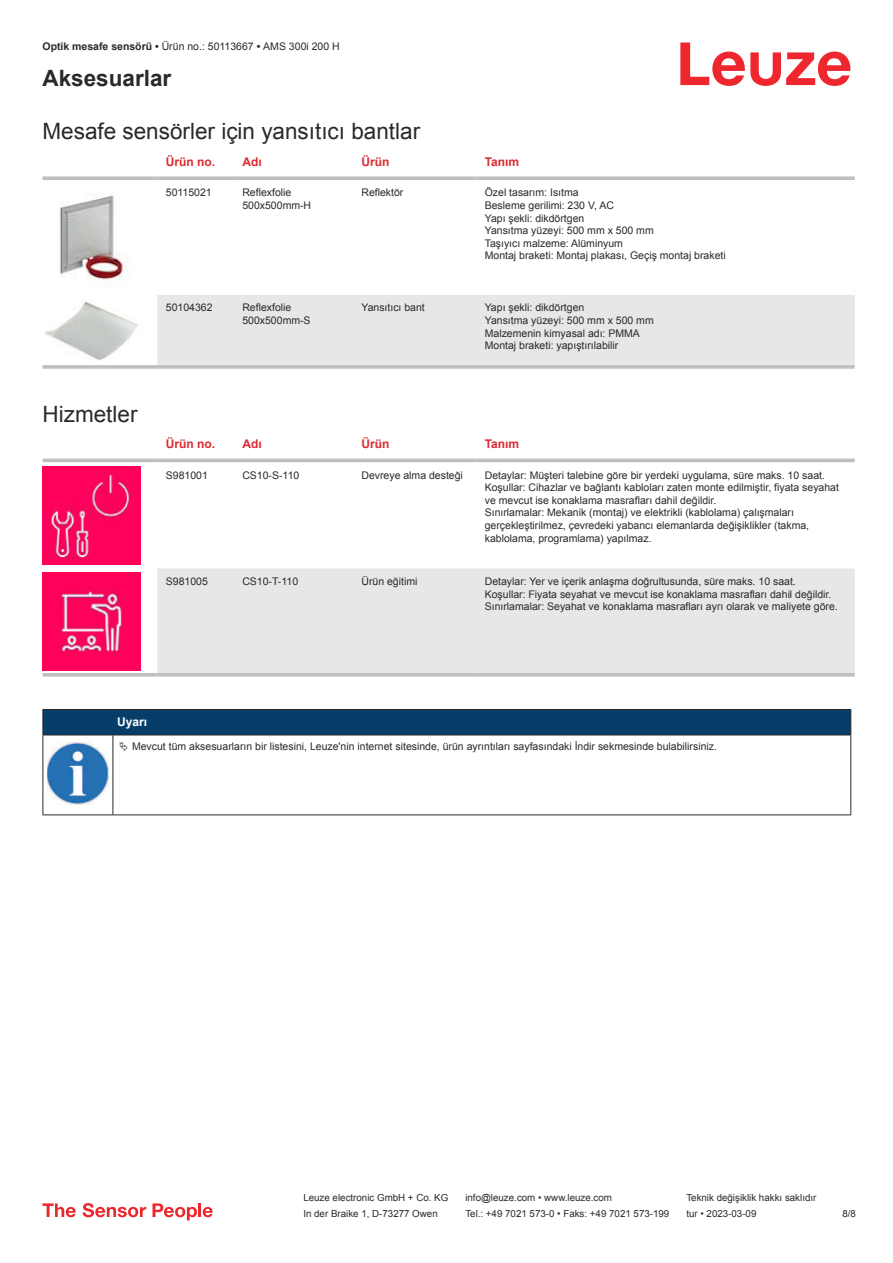
<style>
.page{position:relative;width:893px;height:1263px;background:#fff}
.page>*{position:absolute;margin:0;border:0;box-sizing:border-box;transform-origin:0 0}
.t1{font:22.5px "Arial";color:#2b292a}
.t2{font:700 22.5px "Arial";color:#2b292a}
.t3{font:700 12px "Arial";color:#db2a30}
.t4{font:700 12px "Arial";color:#fff}
.t5{font:10.5px/12.6px "Arial";color:#2b292a}
.t6{font:9.75px "Arial";color:#2b292a}
.s1{font-weight:700}
</style>
<div class="page">
<svg style="left:680px;top:43px;width:170px;height:43px"></svg>
<div style="left:157px;top:295px;width:698px;height:70px;background:#e6e7e9"></div>
<svg style="left:43px;top:176px;width:114px;height:4px"></svg>
<svg style="left:157px;top:176px;width:77px;height:4px"></svg>
<svg style="left:234px;top:176px;width:119px;height:4px"></svg>
<svg style="left:353px;top:176px;width:123px;height:4px"></svg>
<svg style="left:476px;top:176px;width:379px;height:4px;background:#c4c6c8"></svg>
<svg style="left:43px;top:365px;width:114px;height:4px"></svg>
<hr style="left:157px;top:365px;width:77px;height:4px;background:#bdbfc1">
<svg style="left:234px;top:365px;width:119px;height:4px"></svg>
<svg style="left:353px;top:365px;width:123px;height:4px"></svg>
<hr style="left:476px;top:365px;width:379px;height:4px;background:#bdbfc1">
<img style="left:60px;top:195px;width:69px;height:92px">
<img style="left:45px;top:300px;width:93px;height:60px">
<svg style="left:43px;top:458px;width:812px;height:213px"></svg>
<div style="left:157px;top:568px;width:698px;height:105px;background:#e6e7e9"></div>
<hr style="left:43px;top:459px;width:114px;height:3px;background:#bdbfc1">
<hr style="left:157px;top:459px;width:77px;height:3px;background:#bdbfc1">
<hr style="left:234px;top:459px;width:119px;height:3px;background:#bdbfc1">
<hr style="left:353px;top:459px;width:123px;height:3px;background:#bdbfc1">
<hr style="left:476px;top:459px;width:379px;height:3px;background:#bdbfc1">
<svg style="left:43px;top:673px;width:114px;height:4px"></svg>
<svg style="left:157px;top:673px;width:77px;height:4px"></svg>
<svg style="left:234px;top:673px;width:119px;height:4px"></svg>
<svg style="left:353px;top:673px;width:123px;height:4px"></svg>
<svg style="left:476px;top:673px;width:379px;height:4px;background:#c3c5c7"></svg>
<img style="left:43px;top:466px;width:97px;height:98px">
<img style="left:43px;top:573px;width:97px;height:97px">
<hr style="left:43px;top:735px;width:70px;height:1px;background:#2b292a">
<svg style="left:43px;top:709px;width:808px;height:26px;background:#083b65"></svg>
<hr style="left:113px;top:735px;width:738px;height:1px;background:#2b292a">
<hr style="left:43px;top:735px;width:1px;height:75px;background:#2b292a">
<hr style="left:113px;top:735px;width:1px;height:75px;background:#2b292a">
<hr style="left:850px;top:735px;width:1px;height:75px;background:#2b292a">
<hr style="left:43px;top:814px;width:70px;height:1px;background:#2b292a">
<hr style="left:113px;top:814px;width:738px;height:1px;background:#2b292a">
<img style="left:47px;top:741px;width:61px;height:63px">
<svg style="left:43px;top:1203px;width:33px;height:14px"></svg>
<svg style="left:83px;top:1203px;width:63px;height:14px"></svg>
<svg style="left:153px;top:1203px;width:44px;height:17px"></svg>
<hr style="left:198px;top:1203px;width:3px;height:14px;background:#ed272d">
<svg style="left:203px;top:1207px;width:10px;height:10px"></svg>
<p class="t5" style="left:43px;top:41px;width:299px"><span class="s1">Optik mesafe sensörü •</span> Ürün no.: 50113667 <span class="s1">•</span> AMS 300i 200 H</p>
<h1 class="t2" style="left:43px;top:70px;width:130px">Aksesuarlar</h1>
<h1 class="t1" style="left:43px;top:116px;width:379px">Mesafe sensörler için yansıtıcı bantlar</h1>
<p class="t3" style="left:166px;top:153px;width:51px">Ürün no.</p>
<p class="t3" style="left:242px;top:153px;width:21px">Adı</p>
<p class="t3" style="left:361px;top:157px;width:29px">Ürün</p>
<p class="t3" style="left:485px;top:153px;width:36px">Tanım</p>
<p class="t5" style="left:166px;top:187px;width:47px">50115021</p>
<p class="t5" style="left:242px;top:186px;width:70px">Reflexfolie<br>500x500mm-H</p>
<p class="t5" style="left:361px;top:186px;width:44px">Reflektör</p>
<p class="t5" style="left:485px;top:186px;width:243px">Özel tasarım: Isıtma<br>Besleme gerilimi: 230 V, AC<br>Yapı şekli: dikdörtgen<br>Yansıtma yüzeyi: 500 mm x 500 mm<br>Taşıyıcı malzeme: Alüminyum<br>Montaj braketi: Montaj plakası, Geçiş montaj braketi</p>
<h1 class="t1" style="left:43px;top:398px;width:96px">Hizmetler</h1>
<p class="t5" style="left:166px;top:301px;width:48px">50104362</p>
<p class="t5" style="left:242px;top:301px;width:70px">Reflexfolie<br>500x500mm-S</p>
<p class="t5" style="left:361px;top:301px;width:65px">Yansıtıcı bant</p>
<p class="t5" style="left:485px;top:301px;width:171px">Yapı şekli: dikdörtgen<br>Yansıtma yüzeyi: 500 mm x 500 mm<br>Malzemenin kimyasal adı: PMMA<br>Montaj braketi: yapıştırılabilir</p>
<p class="t3" style="left:166px;top:435px;width:51px">Ürün no.</p>
<p class="t3" style="left:242px;top:435px;width:21px">Adı</p>
<p class="t3" style="left:361px;top:439px;width:29px">Ürün</p>
<p class="t3" style="left:485px;top:435px;width:36px">Tanım</p>
<p class="t5" style="left:166px;top:469px;width:44px">S981001</p>
<p class="t5" style="left:242px;top:469px;width:58px">CS10-S-110</p>
<p class="t5" style="left:361px;top:469px;width:103px">Devreye alma desteği</p>
<p class="t5" style="left:485px;top:469px;width:356px">Detaylar: Müşteri talebine göre bir yerdeki uygulama, süre maks. 10 saat.<br>Koşullar: Cihazlar ve bağlantı kabloları zaten monte edilmiştir, fiyata seyahat ve mevcut ise konaklama masrafları dahil değildir.<br>Sınırlamalar: Mekanik (montaj) ve elektrikli (kablolama) çalışmaları gerçekleştirilmez, çevredeki yabancı elemanlarda değişiklikler (takma, kablolama, programlama) yapılmaz.</p>
<p class="t5" style="left:166px;top:575px;width:44px">S981005</p>
<p class="t5" style="left:242px;top:575px;width:57px">CS10-T-110</p>
<p class="t5" style="left:361px;top:575px;width:58px">Ürün eğitimi</p>
<p class="t5" style="left:485px;top:575px;width:355px">Detaylar: Yer ve içerik anlaşma doğrultusunda, süre maks. 10 saat.<br>Koşullar: Fiyata seyahat ve mevcut ise konaklama masrafları dahil değildir.<br>Sınırlamalar: Seyahat ve konaklama masrafları ayrı olarak ve maliyete göre.</p>
<p class="t4" style="left:117px;top:714px;width:32px">Uyarı</p>
<p class="t5" style="left:132px;top:740px;width:586px">Mevcut tüm aksesuarların bir listesini, Leuze'nin internet sitesinde, ürün ayrıntıları sayfasındaki İndir sekmesinde bulabilirsiniz.</p>
<p class="t6" style="left:303px;top:1191px;width:146px">Leuze electronic GmbH + Co. KG</p>
<p class="t6" style="left:465px;top:1191px;width:148px">info@leuze.com • www.leuze.com</p>
<p class="t6" style="left:686px;top:1191px;width:132px">Teknik değişiklik hakkı saklıdır</p>
<p class="t6" style="left:303px;top:1207px;width:136px">In der Braike 1, D-73277 Owen</p>
<p class="t6" style="left:465px;top:1207px;width:205px">Tel.: +49 7021 573-0 • Faks: +49 7021 573-199</p>
<p class="t6" style="left:686px;top:1207px;width:72px">tur • 2023-03-09</p>
<p class="t6" style="left:842px;top:1210px;width:15px">8 /8</p>
</div>
